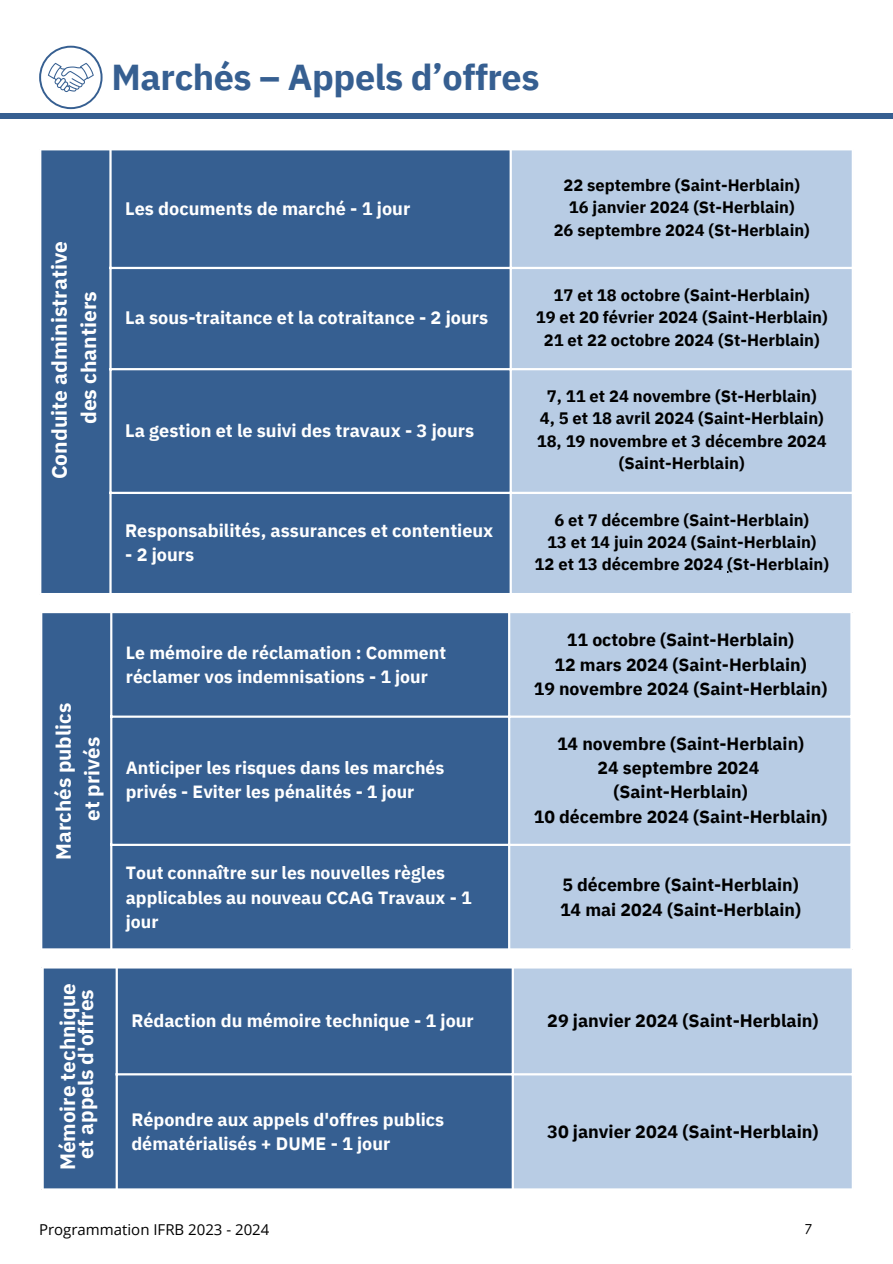
<style>
.page{position:relative;width:893px;height:1264px;background:#fff}
.page>*{position:absolute;margin:0;border:0;box-sizing:border-box;transform-origin:0 0}
.t1{font:700 36px "IBM Plex Sans";letter-spacing:-.015em;color:#365f91}
.t2{font:700 21px "IBM Plex Sans";color:#fff}
.t3{font:700 20.7px "IBM Plex Sans";color:#fff}
.t4{font:700 20.55px "IBM Plex Sans";color:#fff}
.t5{font:700 18px "IBM Plex Sans";color:#fff}
.t6{font:700 17.85px/24.6px "IBM Plex Sans";color:#fff}
.t7{font:700 17.85px "IBM Plex Sans";color:#000}
.t8{font:700 17.7px "IBM Plex Sans";color:#000}
.t9{font:700 17.7px/24.2px "IBM Plex Sans";color:#fff}
.t10{font:700 16.5px "IBM Plex Sans";color:#000}
.t11{font:15px "Open Sans";color:#000}
.t12{font:15px "Louis George Cafe";color:#000}
</style>
<div class="page">
<div style="left:41px;top:150px;width:468px;height:443px;background:#365f91"></div>
<div style="left:512px;top:150px;width:339px;height:443px;background:#b8cce4"></div>
<hr style="left:109px;top:150px;width:3px;height:443px;background:#fff">
<hr style="left:109px;top:267px;width:744px;height:2px;background:#fff">
<hr style="left:109px;top:368px;width:744px;height:2px;background:#fff">
<hr style="left:109px;top:492px;width:744px;height:2px;background:#fff">
<div style="left:0;top:113px;width:892px;height:6px;background:#365f91"></div>
<svg style="left:39px;top:46px;width:63px;height:63px"></svg>
<div style="left:42px;top:613px;width:466px;height:335px;background:#365f91"></div>
<div style="left:510px;top:613px;width:340px;height:335px;background:#b8cce4"></div>
<hr style="left:110px;top:613px;width:2px;height:335px;background:#fff">
<hr style="left:110px;top:715px;width:742px;height:2px;background:#fff">
<hr style="left:110px;top:843px;width:742px;height:3px;background:#fff">
<div style="left:44px;top:968px;width:467px;height:220px;background:#365f91"></div>
<div style="left:514px;top:968px;width:337px;height:220px;background:#b8cce4"></div>
<hr style="left:116px;top:968px;width:2px;height:220px;background:#fff">
<hr style="left:116px;top:1073px;width:737px;height:2px;background:#fff">
<p class="t1" style="left:112px;top:54px;width:429px">Marchés – Appels d’offres</p>
<p class="t2" style="left:45px;top:479px;width:240px;rotate:-90deg">Conduite administrative</p>
<p class="t2" style="left:75px;top:424px;width:134px;rotate:-90deg">des chantiers</p>
<p class="t5" style="left:125px;top:196px;width:287px">Les documents de marché - 1 jour</p>
<p class="t5" style="left:125px;top:306px;width:364px">La sous-traitance et la cotraitance - 2 jours</p>
<p class="t5" style="left:125px;top:418px;width:350px">La gestion et le suivi des travaux - 3 jours</p>
<p class="t5" style="left:125px;top:518px;width:370px">Responsabilités, assurances et contentieux</p>
<p class="t5" style="left:125px;top:543px;width:71px">- 2 jours</p>
<p class="t10" style="left:563px;top:174px;width:238px">22 septembre (Saint-Herblain)</p>
<p class="t10" style="left:569px;top:196px;width:227px">16 janvier 2024 (St-Herblain)</p>
<p class="t10" style="left:553px;top:219px;width:257px">26 septembre 2024 (St-Herblain)</p>
<p class="t10" style="left:553px;top:284px;width:258px">17 et 18 octobre (Saint-Herblain)</p>
<p class="t10" style="left:536px;top:306px;width:293px">19 et 20 février 2024 (Saint-Herblain)</p>
<p class="t10" style="left:543px;top:328px;width:277px">21 et 22 octobre 2024 (St-Herblain)</p>
<p class="t10" style="left:547px;top:385px;width:271px">7, 11 et 24 novembre (St-Herblain)</p>
<p class="t10" style="left:539px;top:407px;width:285px">4, 5 et 18 avril 2024 (Saint-Herblain)</p>
<p class="t10" style="left:536px;top:430px;width:291px">18, 19 novembre et 3 décembre 2024</p>
<p class="t10" style="left:619px;top:452px;width:127px">(Saint-Herblain)</p>
<p class="t10" style="left:554px;top:508px;width:256px">6 et 7 décembre (Saint-Herblain)</p>
<p class="t10" style="left:547px;top:531px;width:271px">13 et 14 juin 2024 (Saint-Herblain)</p>
<p class="t10" style="left:534px;top:553px;width:296px">12 et 13 décembre 2024 (St-Herblain)</p>
<p class="t4" style="left:50px;top:859px;width:158px;rotate:-90deg">Marchés publics</p>
<p class="t4" style="left:78px;top:820px;width:85px;rotate:-90deg">et privés</p>
<p class="t3" style="left:54px;top:1170px;width:189px;rotate:-90deg">Mémoire technique</p>
<p class="t3" style="left:72px;top:1159px;width:171px;rotate:-90deg">et appels d'offres</p>
<p class="t9" style="left:126px;top:640px;width:322px">Le mémoire de réclamation : Comment réclamer vos indemnisations - 1 jour</p>
<p class="t9" style="left:126px;top:755px;width:320px">Anticiper les risques dans les marchés privés - Eviter les pénalités - 1 jour</p>
<p class="t9" style="left:126px;top:860px;width:347px">Tout connaître sur les nouvelles règles applicables au nouveau CCAG Travaux - 1 jour</p>
<p class="t8" style="left:567px;top:628px;width:229px">11 octobre (Saint-Herblain)</p>
<p class="t8" style="left:554px;top:652px;width:253px">12 mars 2024 (Saint-Herblain)</p>
<p class="t8" style="left:533px;top:676px;width:295px">19 novembre 2024 (Saint-Herblain)</p>
<p class="t8" style="left:557px;top:731px;width:249px">14 novembre (Saint-Herblain)</p>
<p class="t8" style="left:597px;top:756px;width:163px">24 septembre 2024</p>
<p class="t8" style="left:613px;top:780px;width:135px">(Saint-Herblain)</p>
<p class="t8" style="left:534px;top:804px;width:295px">10 décembre 2024 (Saint-Herblain)</p>
<p class="t8" style="left:562px;top:873px;width:238px">5 décembre (Saint-Herblain)</p>
<p class="t8" style="left:560px;top:897px;width:242px">14 mai 2024 (Saint-Herblain)</p>
<p class="t6" style="left:131px;top:1007px;width:344px">Rédaction du mémoire technique - 1 jour</p>
<p class="t7" style="left:547px;top:1008px;width:273px">29 janvier 2024 (Saint-Herblain)</p>
<p class="t6" style="left:131px;top:1106px;width:314px">Répondre aux appels d'offres publics dématérialisés + DUME - 1 jour</p>
<p class="t7" style="left:547px;top:1119px;width:273px">30 janvier 2024 (Saint-Herblain)</p>
<p class="t11" style="left:39px;top:1218px;width:232px">Programmation IFRB 2023 - 2024</p>
<p class="t12" style="left:805px;top:1219px;width:8px">7</p>
</div>
